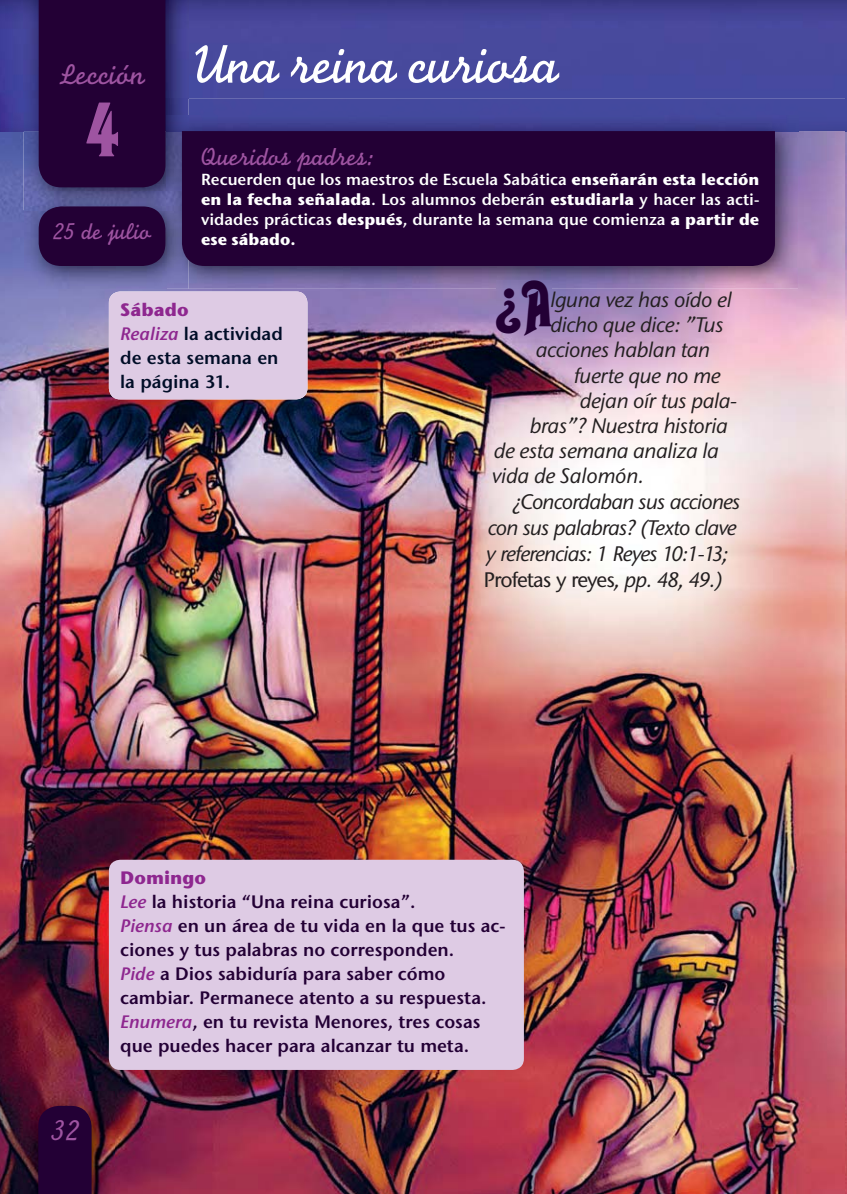
<style>
.page{position:relative;width:847px;height:1194px;background:#fff}
.page>*{position:absolute;margin:0;border:0;box-sizing:border-box;transform-origin:0 0}
.t1{font:60px "Thaleia";color:#9e54a1}
.t2{font:56px "Monoline Script MT Std";letter-spacing:-.02em;color:#fff}
.t3{font:43px "Thaleia";color:#230035}
.t4{font:30px "Monoline Script MT Std";color:#9e54a1}
.t5{font:26px "Monoline Script MT Std";color:#9e54a1}
.t6{font:24px "Monoline Script MT Std";color:#9e54a1}
.t7{font:italic 500 21px "Stone Sans ITC Std";letter-spacing:-.02em;color:#231f20}
.t8{font:italic 500 21px "Stone Sans ITC Std";letter-spacing:-.04em;color:#231f20}
.t9{font:500 21px "Stone Sans ITC Std";letter-spacing:-.05em;color:#231f20}
.t10{font:600 18px/24px "Stone Sans ITC Std";color:#230035}
.t11{font:600 18px/24px "Stone Sans ITC Std";color:#000d27}
.t12{font:600 16px/20px "Stone Sans ITC Std";color:#fff;text-align:justify}
.s1{font-size:30px;color:#9e54a1}
.s2{font-weight:700}
.s3{font-weight:700;color:#8e278f}
.s4{font-style:italic;color:#8e278f}
.s5{color:#210032}
.s6{font-style:italic}
</style>
<div class="page">
<img style="left:0;top:0;width:846px;height:1194px">
<div style="left:109px;top:860px;width:415px;height:210px;background:#decbe4;border-radius:11px"></div>
<div style="left:109px;top:291px;width:198px;height:108px;background:#decbe4;border-radius:11px"></div>
<img style="left:23px;top:1091px;width:91px;height:103px">
<div style="left:38px;top:1106px;width:54px;height:88px;background:#230035"></div>
<div style="left:188px;top:98px;width:658px;height:33px;background:#44499e"></div>
<img style="left:24px;top:131px;width:773px;height:158px">
<div style="left:39px;top:0;width:126px;height:187px;background:#230035"></div>
<img style="left:24px;top:191px;width:143px;height:19px">
<div style="left:39px;top:206px;width:126px;height:60px;background:#230035;border-radius:23px"></div>
<img style="left:496px;top:280px;width:55px;height:9px">
<img style="left:188px;top:116px;width:609px;height:15px">
<img style="left:167px;top:116px;width:21px;height:173px">
<div style="left:182px;top:131px;width:592px;height:135px;background:#230035"></div>
<h2 class="t2" style="left:59px;top:43px;width:501px"><span class="s1">Lección</span> Una reina curiosa</h2>
<h1 class="t1" style="left:85px;top:100px;width:35px">4</h1>
<h3 class="t5" style="left:201px;top:147px;width:174px">Queridos padres:</h3>
<p class="t12" style="left:201px;top:171px;width:559px">Recuerden que los maestros de Escuela Sabática <span class="s2">enseñarán esta lección en la fecha señalada</span>. Los alumnos deberán <span class="s2">estudiarla</span> y hacer las acti&shy;vidades prácticas <span class="s2">después</span>, durante la semana que comienza <span class="s2">a partir de ese sábado.</span></p>
<h3 class="t6" style="left:53px;top:221px;width:100px">25 de julio</h3>
<p class="t11" style="left:120px;top:299px;width:164px"><span class="s3">Sábado<br></span><span class="s4">Realiza</span> la actividad de esta semana en la página 31.</p>
<h3 class="t3" style="left:495px;top:286px;width:57px">¿<span class="s5">A</span></h3>
<p class="t7" style="left:550px;top:289px;width:183px">lguna vez has oído el</p>
<p class="t7" style="left:550px;top:315px;width:174px">dicho que dice: ”Tus</p>
<p class="t7" style="left:535px;top:340px;width:176px">acciones hablan tan</p>
<p class="t7" style="left:573px;top:365px;width:148px">fuerte que no me</p>
<p class="t7" style="left:579px;top:390px;width:159px">dejan oír tus pala-</p>
<p class="t7" style="left:529px;top:415px;width:200px">bras”? Nuestra historia</p>
<p class="t7" style="left:493px;top:441px;width:227px">de esta semana analiza la</p>
<p class="t7" style="left:491px;top:466px;width:154px">vida de Salomón.</p>
<p class="t8" style="left:512px;top:492px;width:229px">¿Concordaban sus acciones</p>
<p class="t8" style="left:487px;top:518px;width:250px">con sus palabras? (Texto clave</p>
<p class="t8" style="left:485px;top:544px;width:244px">y referencias: 1 Reyes 10:1-13;</p>
<p class="t9" style="left:483px;top:570px;width:241px">Profetas y reyes<span class="s6">, pp. 48, 49.)</span></p>
<h3 class="t4" style="left:51px;top:1118px;width:30px">32</h3>
<p class="t10" style="left:120px;top:867px;width:387px"><span class="s3">Domingo<br></span><span class="s4">Lee</span> la historia “Una reina curiosa”.<br><span class="s4">Piensa</span> en un área de tu vida en la que tus ac&shy;ciones y tus palabras no corresponden.<br><span class="s4">Pide</span> a Dios sabiduría para saber cómo cambiar. Permanece atento a su respuesta.<br><span class="s4">Enumera</span>, en tu revista Menores, tres cosas que puedes hacer para alcanzar tu meta.</p>
</div>
